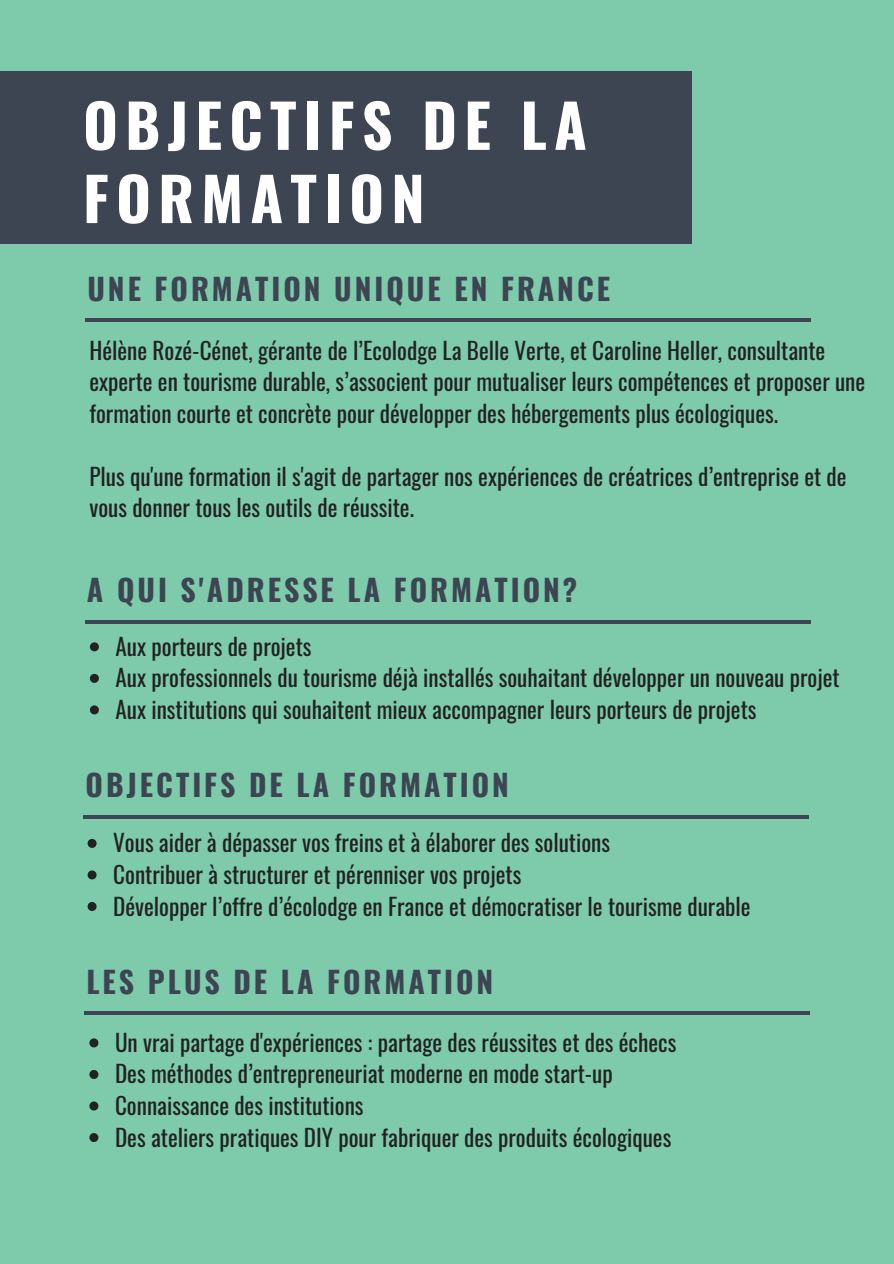
<style>
.page{position:relative;width:894px;height:1264px;background:#fff}
.page>*{position:absolute;margin:0;border:0;box-sizing:border-box;transform-origin:0 0}
.t1{font:700 59.55px/73.2px "Oswald";letter-spacing:.12em;color:#fff}
.t2{font:700 29.85px "Oswald";letter-spacing:.1em;color:#3c4551}
.t3{font:23.25px/31.5px "Oswald";color:#222}
</style>
<div class="page">
<div style="left:0;top:0;width:893px;height:1263px;background:#7ecbac"></div>
<div style="left:0;top:72px;width:692px;height:171px;background:#3c4551"></div>
<hr style="left:85px;top:319px;width:725px;height:3px;background:#3c4551">
<hr style="left:85px;top:620px;width:725px;height:4px;background:#3c4551">
<svg style="left:88px;top:838px;width:9px;height:9px"></svg>
<svg style="left:88px;top:870px;width:9px;height:9px"></svg>
<svg style="left:88px;top:902px;width:9px;height:9px"></svg>
<svg style="left:90px;top:642px;width:9px;height:9px"></svg>
<svg style="left:90px;top:674px;width:9px;height:9px"></svg>
<svg style="left:90px;top:705px;width:9px;height:9px"></svg>
<hr style="left:83px;top:815px;width:726px;height:3px;background:#3c4551">
<hr style="left:84px;top:1011px;width:725px;height:3px;background:#3c4551">
<svg style="left:89px;top:1038px;width:9px;height:9px"></svg>
<svg style="left:89px;top:1070px;width:9px;height:8px"></svg>
<svg style="left:89px;top:1101px;width:9px;height:9px"></svg>
<svg style="left:89px;top:1133px;width:9px;height:8px"></svg>
<h1 class="t1" style="left:83px;top:86px;width:505px">OBJECTIFS DE LA<br>FORMATION</h1>
<p class="t2" style="left:87px;top:265px;width:524px">UNE FORMATION UNIQUE EN FRANCE</p>
<p class="t3" style="left:89px;top:333px;width:777px">Hélène Rozé-Cénet, gérante de l’Ecolodge La Belle Verte, et Caroline Heller, consultante experte en tourisme durable, s’associent pour mutualiser leurs compétences et proposer une formation courte et concrète pour développer des hébergements plus écologiques.</p>
<p class="t3" style="left:89px;top:459px;width:758px">Plus qu'une formation il s'agit de partager nos expériences de créatrices d’entreprise et de vous donner tous les outils de réussite.</p>
<p class="t2" style="left:87px;top:566px;width:491px">A QUI S'ADRESSE LA FORMATION?</p>
<p class="t3" style="left:115px;top:629px;width:725px">Aux porteurs de projets<br>Aux professionnels du tourisme déjà installés souhaitant développer un nouveau projet<br>Aux institutions qui souhaitent mieux accompagner leurs porteurs de projets</p>
<p class="t2" style="left:86px;top:761px;width:424px">OBJECTIFS DE LA FORMATION</p>
<p class="t3" style="left:113px;top:826px;width:638px">Vous aider à dépasser vos freins et à élaborer des solutions<br>Contribuer à structurer et pérenniser vos projets<br>Développer l’offre d’écolodge en France et démocratiser le tourisme durable</p>
<p class="t2" style="left:86px;top:958px;width:408px">LES PLUS DE LA FORMATION</p>
<p class="t3" style="left:115px;top:1025px;width:562px">Un vrai partage d'expériences : partage des réussites et des échecs Des méthodes d’entrepreneuriat moderne en mode start-up Connaissance des institutions<br>Des ateliers pratiques DIY pour fabriquer des produits écologiques</p>
</div>
